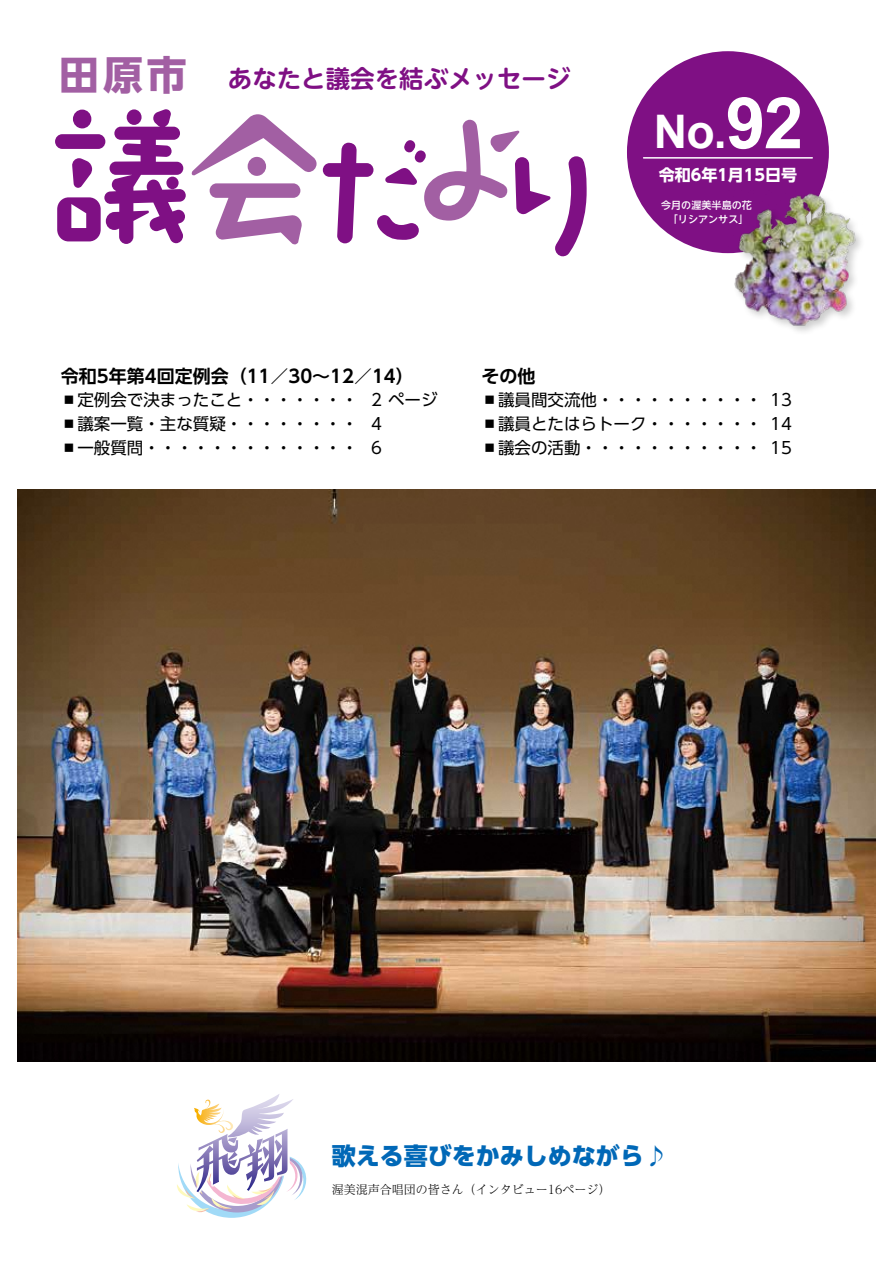
<style>
.page{position:relative;width:893px;height:1263px;background:#fff}
.page>*{position:absolute;margin:0;border:0;box-sizing:border-box;transform-origin:0 0}
.t1{font:700 46.35px "Arial";color:#fff}
.t2{font:700 24.45px "UD Shin M Go Pr 6 N De";color:#7f1084}
.t3{font:800 24px "UD Shin Go Pr 6 N";color:#0068b7}
.t4{font:700 18px "UD Shin Go Pr 6 N De";color:#000}
.t5{font:16.5px "UD Shin Go Pr 6 N";color:#000}
.t6{font:700 16.05px "UD Shin Go NT Pr 6 N";color:#fff}
.t7{font:300 12px "Reim Pr 6 N";color:#000}
.t8{font:500 10.05px/14px "UD Shin Go NT Pr 6 N";color:#fff;text-align:center}
.s1{font-family:"UD Shin Go NT Pr 6 N";font-size:39.75px;color:#a25fa3}
.s2{font-size:71.25px}
</style>
<div class="page">
<svg style="left:57px;top:164px;width:129px;height:80px"></svg>
<svg style="left:192px;top:114px;width:125px;height:130px"></svg>
<svg style="left:323px;top:120px;width:264px;height:136px"></svg>
<div style="left:627px;top:51px;width:202px;height:202px;background:#7f1084;border-radius:50%"></div>
<img style="left:55px;top:109px;width:194px;height:55px">
<hr style="left:644px;top:157px;width:168px;height:2px;background:#fff">
<img style="left:728px;top:190px;width:133px;height:139px">
<img style="left:18px;top:490px;width:857px;height:571px">
<svg style="left:177px;top:1094px;width:130px;height:124px"></svg>
<h2 class="t2" style="left:59px;top:57px;width:513px"><span class="s1">田原市</span> あなたと議会を結ぶメッセージ</h2>
<h1 class="t1" style="left:654px;top:101px;width:151px">No.<span class="s2">92</span></h1>
<p class="t6" style="left:659px;top:162px;width:140px">令和6年1月15日号</p>
<p class="t8" style="left:661px;top:198px;width:92px">今月の渥美半島の花「リシアンサス」</p>
<p class="t4" style="left:61px;top:361px;width:354px">令和5年第4回定例会（11／30～12／14）</p>
<p class="t5" style="left:61px;top:386px;width:378px">▪定例会で決まったこと・・・・・・・ 2 ページ</p>
<p class="t5" style="left:61px;top:410px;width:323px">▪議案一覧・主な質疑・・・・・・・・ 4</p>
<p class="t5" style="left:61px;top:434px;width:323px">▪一般質問・・・・・・・・・・・・・ 6</p>
<p class="t4" style="left:482px;top:361px;width:55px">その他</p>
<p class="t5" style="left:482px;top:386px;width:312px">▪議員間交流他・・・・・・・・・・ 13</p>
<p class="t5" style="left:482px;top:410px;width:312px">▪議員とたはらトーク・・・・・・・ 14</p>
<p class="t5" style="left:482px;top:434px;width:312px">▪議会の活動・・・・・・・・・・・ 15</p>
<h3 class="t3" style="left:332px;top:1136px;width:337px">歌える喜びをかみしめながら♪</h3>
<p class="t7" style="left:332px;top:1179px;width:280px">渥美混声合唱団の皆さん（インタビュー16ページ）</p>
</div>
